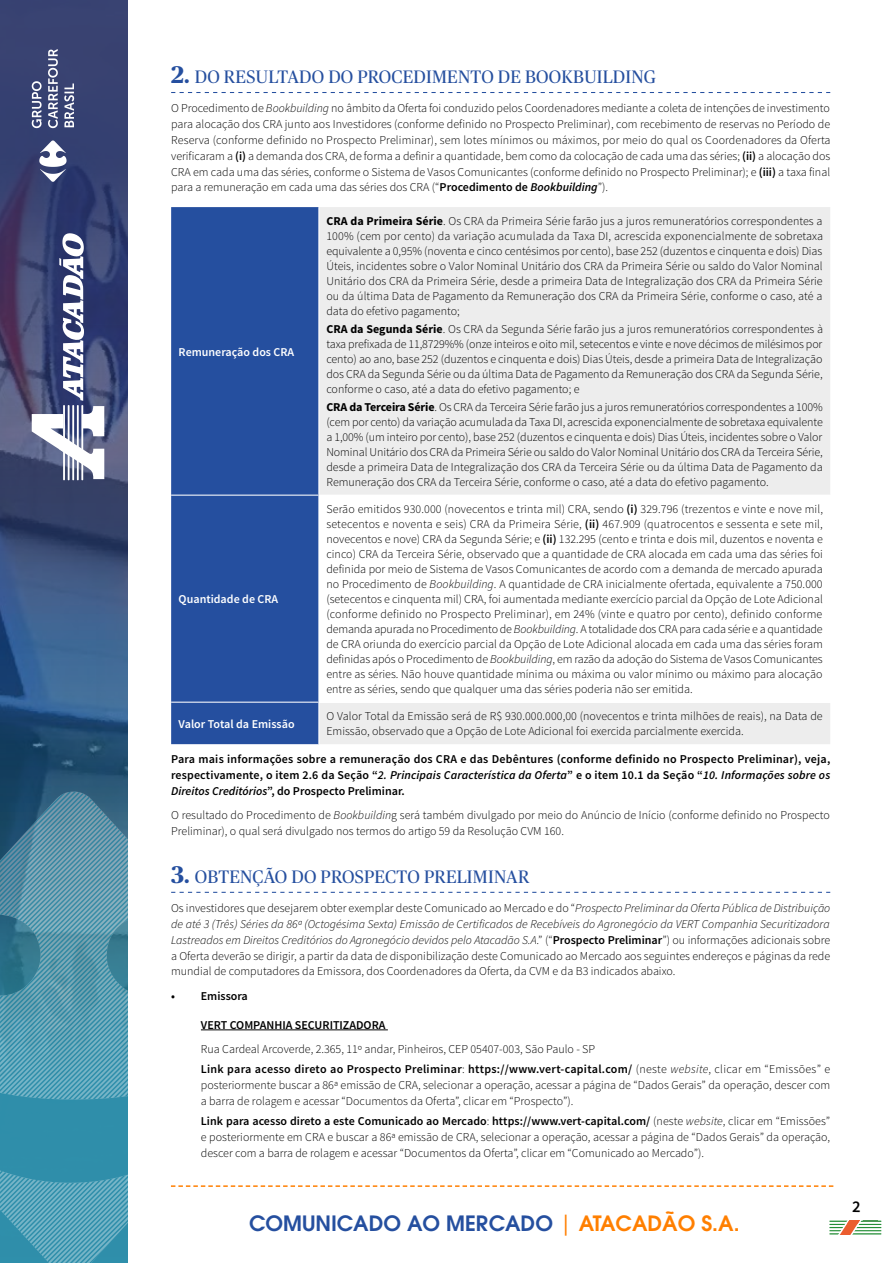
<style>
.page{position:relative;width:893px;height:1263px;background:#fff}
.page>*{position:absolute;margin:0;border:0;box-sizing:border-box;transform-origin:0 0}
.t1{font:600 21px "ITC Avant Garde Pro";color:#254f9f}
.t2{font:18px "Publico";letter-spacing:.015em;color:#254f9f}
.t3{font:300 12px/15px "Source Sans Pro";color:#000;text-align:justify}
.t4{font:600 12px/15.8px "Source Sans Pro";color:#000;text-align:justify}
.t5{font:600 12px "Source Sans Pro";color:#fff}
.s1{font-weight:700;font-size:24px}
.s2{font-style:italic}
.s3{font-weight:600}
.s4{font-weight:600;font-style:italic}
.s5{font-weight:700}
.s6{font-weight:400;color:#ff7f00}
.s7{color:#ff7f00}
</style>
<div class="page">
<svg style="left:171px;top:1185px;width:662px;height:2px"></svg>
<svg style="left:829px;top:1221px;width:53px;height:14px"></svg>
<img style="left:0;top:0;width:128px;height:792px">
<svg style="left:0;top:792px;width:128px;height:471px;background:#4c93aa"></svg>
<hr style="left:68px;top:405px;width:2px;height:75px;background:#fff">
<hr style="left:72px;top:405px;width:2px;height:75px;background:#fff">
<hr style="left:77px;top:405px;width:2px;height:75px;background:#fff">
<hr style="left:81px;top:405px;width:2px;height:75px;background:#fff">
<hr style="left:63px;top:405px;width:2px;height:75px;background:#fff">
<svg style="left:32px;top:233px;width:72px;height:246px"></svg>
<svg style="left:64px;top:83px;width:10px;height:44px"></svg>
<svg style="left:48px;top:49px;width:10px;height:79px"></svg>
<svg style="left:32px;top:81px;width:10px;height:47px"></svg>
<svg style="left:39px;top:140px;width:28px;height:42px"></svg>
<svg style="left:171px;top:92px;width:659px;height:1px"></svg>
<svg style="left:171px;top:892px;width:659px;height:1px"></svg>
<hr style="left:201px;top:1029px;width:187px;height:1px;background:#000">
<div style="left:171px;top:207px;width:147px;height:537px;background:#254f9f"></div>
<div style="left:319px;top:207px;width:511px;height:537px;background:#ededed"></div>
<div style="left:319px;top:495px;width:511px;height:207px;background:#fff"></div>
<hr style="left:171px;top:495px;width:148px;height:1px;background:#fff">
<hr style="left:171px;top:702px;width:148px;height:1px;background:#fff">
<hr style="left:319px;top:702px;width:511px;height:1px;background:#fff">
<h2 class="t2" style="left:171px;top:67px;width:486px"><span class="s1">2.</span> DO RESULTADO DO PROCEDIMENTO DE BOOKBUILDING</h2>
<p class="t3" style="left:171px;top:100px;width:661px;line-height:15.8px">O Procedimento de <span class="s2">Bookbuilding</span> no âmbito da Oferta foi conduzido pelos Coordenadores mediante a coleta de intenções de investimento para alocação dos CRA junto aos Investidores (conforme definido no Prospecto Preliminar), com recebimento de reservas no Período de Reserva (conforme definido no Prospecto Preliminar), sem lotes mínimos ou máximos, por meio do qual os Coordenadores da Oferta verificaram a <span class="s3">(i)</span> a demanda dos CRA, de forma a definir a quantidade, bem como da colocação de cada uma das séries; <span class="s3">(ii)</span> a alocação dos CRA em cada uma das séries, conforme o Sistema de Vasos Comunicantes (conforme definido no Prospecto Preliminar); e <span class="s3">(iii)</span> a taxa final para a remuneração em cada uma das séries dos CRA (“<span class="s3">Procedimento de</span> <span class="s4">Bookbuilding</span>”).</p>
<p class="t5" style="left:179px;top:344px;width:117px">Remuneração dos CRA</p>
<p class="t5" style="left:179px;top:592px;width:101px">Quantidade de CRA</p>
<p class="t3" style="left:326px;top:214px;width:498px"><span class="s5">CRA da Primeira Série</span>. Os CRA da Primeira Série farão jus a juros remuneratórios correspondentes a 100% (cem por cento) da variação acumulada da Taxa DI, acrescida exponencialmente de sobretaxa equivalente a 0,95% (noventa e cinco centésimos por cento), base 252 (duzentos e cinquenta e dois) Dias Úteis, incidentes sobre o Valor Nominal Unitário dos CRA da Primeira Série ou saldo do Valor Nominal Unitário dos CRA da Primeira Série, desde a primeira Data de Integralização dos CRA da Primeira Série ou da última Data de Pagamento da Remuneração dos CRA da Primeira Série, conforme o caso, até a data do efetivo pagamento;</p>
<p class="t3" style="left:326px;top:322px;width:498px"><span class="s5">CRA da Segunda Série</span>. Os CRA da Segunda Série farão jus a juros remuneratórios correspondentes à taxa prefixada de 11,8729%% (onze inteiros e oito mil, setecentos e vinte e nove décimos de milésimos por cento) ao ano, base 252 (duzentos e cinquenta e dois) Dias Úteis, desde a primeira Data de Integralização dos CRA da Segunda Série ou da última Data de Pagamento da Remuneração dos CRA da Segunda Série, conforme o caso, até a data do efetivo pagamento; e</p>
<p class="t3" style="left:326px;top:400px;width:498px"><span class="s5">CRA da Terceira Série</span>. Os CRA da Terceira Série farão jus a juros remuneratórios correspondentes a 100% (cem por cento) da variação acumulada da Taxa DI, acrescida exponencialmente de sobretaxa equivalente a 1,00% (um inteiro por cento), base 252 (duzentos e cinquenta e dois) Dias Úteis, incidentes sobre o Valor Nominal Unitário dos CRA da Primeira Série ou saldo do Valor Nominal Unitário dos CRA da Terceira Série, desde a primeira Data de Integralização dos CRA da Terceira Série ou da última Data de Pagamento da Remuneração dos CRA da Terceira Série, conforme o caso, até a data do efetivo pagamento.</p>
<p class="t3" style="left:326px;top:502px;width:498px">Serão emitidos 930.000 (novecentos e trinta mil) CRA, sendo <span class="s3">(i)</span> 329.796 (trezentos e vinte e nove mil, setecentos e noventa e seis) CRA da Primeira Série, <span class="s3">(ii)</span> 467.909 (quatrocentos e sessenta e sete mil, novecentos e nove) CRA da Segunda Série; e <span class="s3">(ii)</span> 132.295 (cento e trinta e dois mil, duzentos e noventa e cinco) CRA da Terceira Série, observado que a quantidade de CRA alocada em cada uma das séries foi definida por meio de Sistema de Vasos Comunicantes de acordo com a demanda de mercado apurada no Procedimento de <span class="s2">Bookbuilding</span>. A quantidade de CRA inicialmente ofertada, equivalente a 750.000 (setecentos e cinquenta mil) CRA, foi aumentada mediante exercício parcial da Opção de Lote Adicional (conforme definido no Prospecto Preliminar), em 24% (vinte e quatro por cento), definido conforme demanda apurada no Procedimento de <span class="s2">Bookbuilding</span>. A totalidade dos CRA para cada série e a quantidade de CRA oriunda do exercício parcial da Opção de Lote Adicional alocada em cada uma das séries foram definidas após o Procedimento de <span class="s2">Bookbuilding</span>, em razão da adoção do Sistema de Vasos Comunicantes entre as séries. Não houve quantidade mínima ou máxima ou valor mínimo ou máximo para alocação entre as séries, sendo que qualquer uma das séries poderia não ser emitida.</p>
<p class="t5" style="left:179px;top:716px;width:117px">Valor Total da Emissão</p>
<p class="t3" style="left:326px;top:709px;width:498px">O Valor Total da Emissão será de R$ 930.000.000,00 (novecentos e trinta milhões de reais), na Data de<br>Emissão, observado que a Opção de Lote Adicional foi exercida parcialmente exercida.</p>
<p class="t4" style="left:171px;top:751px;width:661px">Para mais informações sobre a remuneração dos CRA e das Debêntures (conforme definido no Prospecto Preliminar), veja, respectivamente, o item 2.6 da Seção “<span class="s2">2. Principais Característica da Oferta</span>” e o item 10.1 da Seção “<span class="s2">10. Informações sobre os Direitos Creditórios</span>”, do Prospecto Preliminar.</p>
<p class="t3" style="left:171px;top:808px;width:660px;line-height:15.8px">O resultado do Procedimento de <span class="s2">Bookbuildin</span>g será também divulgado por meio do Anúncio de Início (conforme definido no Prospecto<br>Preliminar), o qual será divulgado nos termos do artigo 59 da Resolução CVM 160.</p>
<h2 class="t2" style="left:171px;top:866px;width:360px"><span class="s1">3.</span> OBTENÇÃO DO PROSPECTO PRELIMINAR</h2>
<p class="t3" style="left:171px;top:900px;width:661px;line-height:15.8px">Os investidores que desejarem obter exemplar deste Comunicado ao Mercado e do “<span class="s2">Prospecto Preliminar da Oferta Pública de Distribuição de até 3 (Três) Séries da 86ª (Octogésima Sexta) Emissão de Certificados de Recebíveis do Agronegócio da VERT Companhia Securitizadora Lastreados em Direitos Creditórios do Agronegócio devidos pelo Atacadão S.A</span>.” (“<span class="s3">Prospecto Preliminar</span>”) ou informações adicionais sobre a Oferta deverão se dirigir, a partir da data de disponibilização deste Comunicado ao Mercado aos seguintes endereços e páginas da rede mundial de computadores da Emissora, dos Coordenadores da Oferta, da CVM e da B3 indicados abaixo.</p>
<p class="t4" style="left:171px;top:988px;width:78px">• Emissora</p>
<p class="t4" style="left:201px;top:1017px;width:186px">VERT COMPANHIA SECURITIZADORA</p>
<p class="t3" style="left:201px;top:1039px;width:631px;line-height:20px">Rua Cardeal Arcoverde, 2.365, 11º andar, Pinheiros, CEP 05407-003, São Paulo - SP<br><span class="s3">Link para acesso direto ao Prospecto Preliminar</span>: <span class="s3">https://www.vert-capital.com/</span> (neste <span class="s2">website</span>, clicar em “Emissões” e</p>
<p class="t3" style="left:201px;top:1077px;width:631px;line-height:15.8px">posteriormente buscar a 86ª emissão de CRA, selecionar a operação, acessar a página de “Dados Gerais” da operação, descer com a barra de rolagem e acessar “Documentos da Oferta”, clicar em “Prospecto”).</p>
<p class="t3" style="left:201px;top:1113px;width:631px;line-height:15.8px"><span class="s3">Link para acesso direto a este Comunicado ao Mercado</span>: <span class="s3">https://www.vert-capital.com/</span> (neste <span class="s2">website</span>, clicar em “Emissões” e posteriormente em CRA e buscar a 86ª emissão de CRA, selecionar a operação, acessar a página de “Dados Gerais” da operação, descer com a barra de rolagem e acessar “Documentos da Oferta”, clicar em “Comunicado ao Mercado”).</p>
<h1 class="t1" style="left:249px;top:1209px;width:492px">COMUNICADO AO MERCADO <span class="s6">|</span> <span class="s7">ATACADÃO S.A.</span></h1>
</div>
